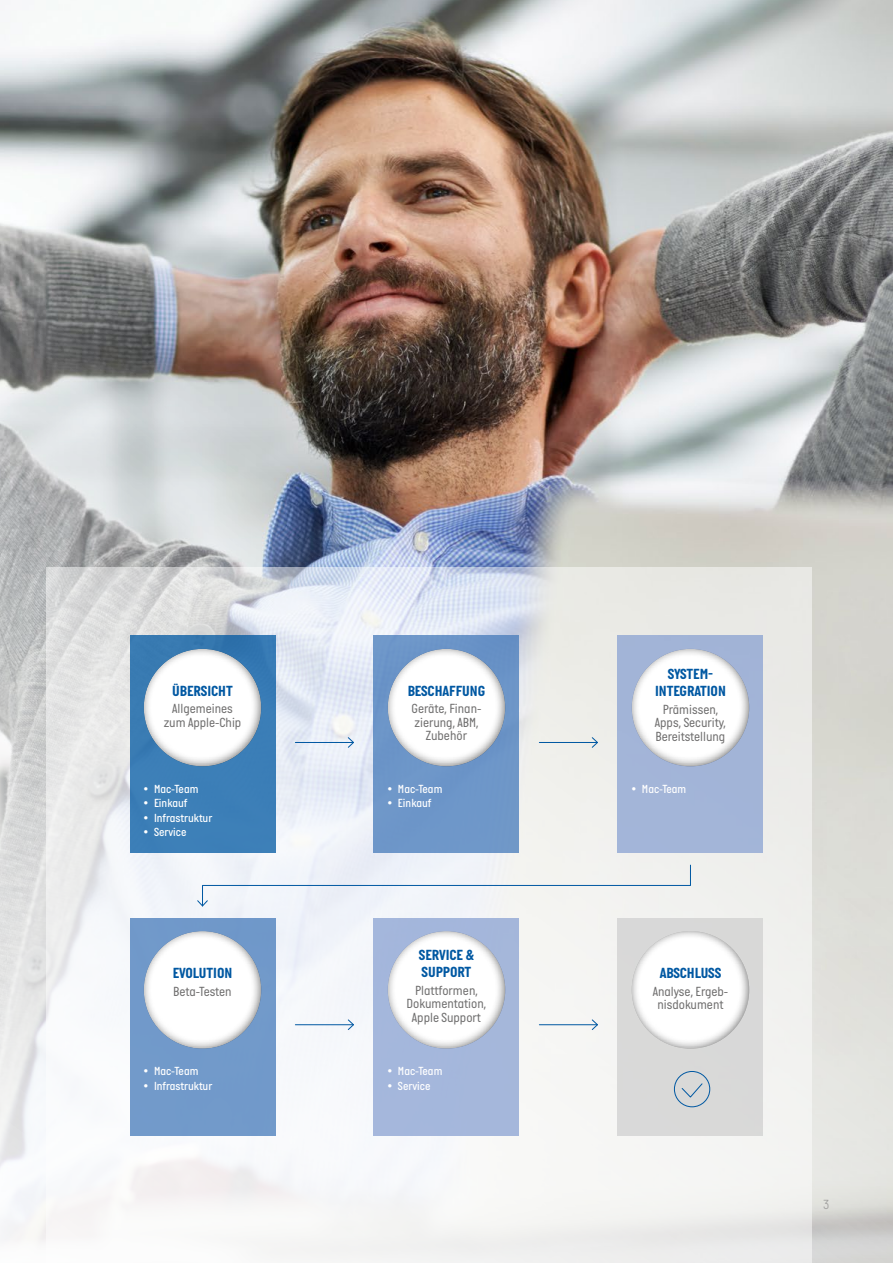
<style>
.page{position:relative;width:893px;height:1263px;background:#fff}
.page>*{position:absolute;margin:0;border:0;box-sizing:border-box;transform-origin:0 0}
.t1{font:700 15px/17.1px "Italian Plate No One";color:#0058a2}
.t2{font:13.5px/13.5px "Italian Plate No One";color:#706f6f;text-align:center}
.t3{font:300 13.5px "Italian Plate No One";color:#9d9d9c}
.t4{font:500 12px "Italian Plate No One";color:#fff}
</style>
<div class="page">
<img style="left:0;top:0;width:893px;height:1263px">
<svg style="left:46px;top:567px;width:766px;height:696px;fill:#f1f2f3"></svg>
<div style="left:130px;top:635px;width:145px;height:218px;background:#3c7fb8"></div>
<div style="left:130px;top:918px;width:145px;height:217px;background:#719aca"></div>
<div style="left:374px;top:635px;width:145px;height:218px;background:#6e97c9"></div>
<div style="left:374px;top:918px;width:145px;height:217px;background:#a5b7dc"></div>
<div style="left:618px;top:635px;width:145px;height:218px;background:#a3b5d8"></div>
<div style="left:618px;top:918px;width:145px;height:217px;background:#d9d9d8"></div>
<div style="left:131px;top:636px;width:144px;height:132px;background:#000;opacity:.58"></div>
<div style="left:131px;top:918px;width:144px;height:132px;background:#000;opacity:.58"></div>
<div style="left:375px;top:636px;width:144px;height:132px;background:#000;opacity:.58"></div>
<div style="left:375px;top:918px;width:144px;height:132px;background:#000;opacity:.58"></div>
<div style="left:619px;top:636px;width:144px;height:132px;background:#000;opacity:.58"></div>
<div style="left:619px;top:918px;width:144px;height:132px;background:#000;opacity:.58"></div>
<hr style="left:295px;top:742px;width:58px;height:1px;background:#0058a2">
<svg style="left:347px;top:736px;width:8px;height:12px"></svg>
<hr style="left:295px;top:1024px;width:58px;height:1px;background:#0058a2">
<svg style="left:347px;top:1019px;width:8px;height:12px"></svg>
<hr style="left:539px;top:742px;width:58px;height:1px;background:#0058a2">
<svg style="left:591px;top:736px;width:8px;height:12px"></svg>
<hr style="left:539px;top:1024px;width:58px;height:1px;background:#0058a2">
<svg style="left:591px;top:1019px;width:8px;height:12px"></svg>
<svg style="left:197px;top:885px;width:11px;height:22px"></svg>
<svg style="left:690px;top:865px;width:1px;height:21px"></svg>
<hr style="left:202px;top:885px;width:488px;height:1px;background:#0058a2">
<div style="left:674px;top:1071px;width:36px;height:36px;border:1px solid #0058a2;border-radius:50%"></div>
<svg style="left:681px;top:1083px;width:22px;height:15px"></svg>
<p class="t1" style="left:172px;top:682px;width:62px">ÜBERSICHT</p>
<p class="t2" style="left:164px;top:702px;width:79px">Allgemeines zum Apple-Chip</p>
<p class="t1" style="left:408px;top:682px;width:79px">BESCHAFFUNG</p>
<p class="t2" style="left:411px;top:702px;width:71px">Geräte, Finan&shy;zierung, ABM,<br>Zubehör</p>
<p class="t1" style="left:655px;top:665px;width:72px;text-align:center">SYSTEM-<br>INTEGRATION</p>
<p class="t2" style="left:655px;top:702px;width:73px">Prämissen,<br>Apps, Security,<br>Bereitstellung</p>
<p class="t4" style="left:144px;top:782px;width:56px">• Mac-Team</p>
<p class="t4" style="left:144px;top:797px;width:45px">• Einkauf</p>
<p class="t4" style="left:144px;top:811px;width:70px">• Infrastruktur</p>
<p class="t4" style="left:144px;top:826px;width:44px">• Service</p>
<p class="t4" style="left:388px;top:782px;width:56px">• Mac-Team</p>
<p class="t4" style="left:388px;top:797px;width:45px">• Einkauf</p>
<p class="t4" style="left:632px;top:782px;width:56px">• Mac-Team</p>
<p class="t1" style="left:173px;top:964px;width:61px">EVOLUTION</p>
<p class="t2" style="left:173px;top:984px;width:60px">Beta-Testen</p>
<p class="t1" style="left:419px;top:946px;width:57px">SERVICE &amp;<br>SUPPORT</p>
<p class="t2" style="left:407px;top:983px;width:81px">Plattformen,<br>Dokumentation,<br>Apple Support</p>
<p class="t1" style="left:660px;top:964px;width:63px">ABSCHLUSS</p>
<p class="t2" style="left:653px;top:984px;width:77px">Analyse, Ergeb&shy;nisdokument</p>
<p class="t4" style="left:144px;top:1065px;width:56px">• Mac-Team</p>
<p class="t4" style="left:144px;top:1079px;width:70px">• Infrastruktur</p>
<p class="t4" style="left:388px;top:1065px;width:56px">• Mac-Team</p>
<p class="t4" style="left:388px;top:1079px;width:44px">• Service</p>
<p class="t3" style="left:823px;top:1197px;width:8px">3</p>
</div>
